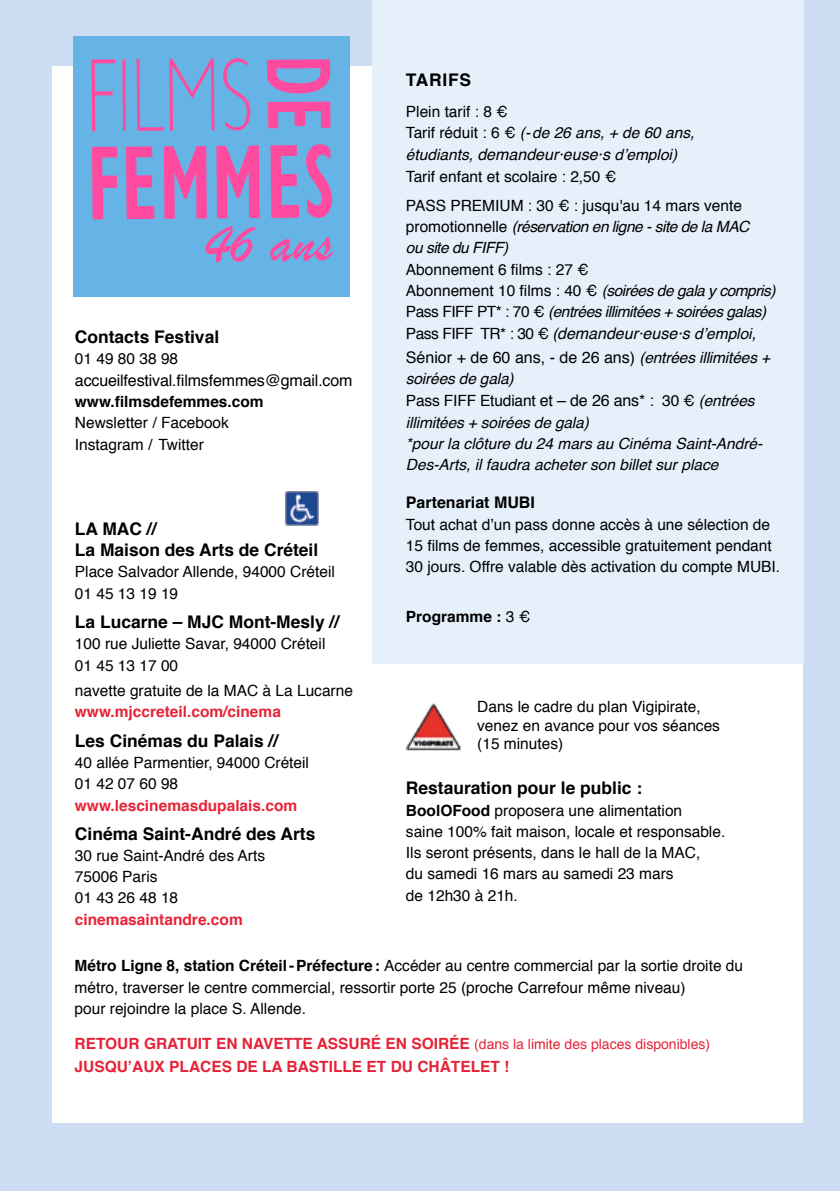
<style>
.page{position:relative;width:840px;height:1191px;background:#fff}
.page>*{position:absolute;margin:0;border:0;box-sizing:border-box;transform-origin:0 0}
.t1{font:57.8px "Brush Script";color:#ff4b9f}
.t2{font:700 17.4px/20.8px "Helvetica";color:#000}
.t3{font:16px "Helvetica";letter-spacing:-.01em;color:#000}
.t4{font:700 16px "Helvetica";color:#000}
.t5{font:15.4px/21.2px "Helvetica";color:#000}
.t6{font:italic 15.4px/21.4px "Helvetica";color:#000}
.t7{font:700 15.4px/23.2px "Helvetica";color:#e62338}
.t8{font:700 15.4px "Helvetica";color:#000}
.s1{font-style:italic}
.s2{font-style:italic;font-size:16px}
.s3{font-style:normal}
.s4{font-size:16px}
.s5{font-style:normal;font-size:16px}
.s6{font-weight:400}
.s7{font-weight:700}
.s8{font-weight:400;font-size:14px}
</style>
<div class="page">
<div style="left:0;top:0;width:839px;height:1191px;background:#cdddf3"></div>
<div style="left:52px;top:66px;width:750px;height:1057px;background:#fff"></div>
<div style="left:74px;top:36px;width:275px;height:260px;background:#65b4e5"></div>
<div style="left:372px;top:0;width:431px;height:663px;background:#e6f0fb"></div>
<img style="left:285px;top:492px;width:33px;height:33px">
<img style="left:405px;top:703px;width:56px;height:48px">
<svg style="left:91px;top:58px;width:241px;height:161px"></svg>
<p class="t2" style="left:405px;top:70px;width:67px">TARIFS</p>
<p class="t5" style="left:405px;top:101px;width:290px">Plein tarif : 8 €<br>Tarif réduit : 6 € <span class="s1">(-de 26 ans, + de 60 ans, étudiants,</span> <span class="s2">demandeur·euse·s</span> <span class="s1">d’emploi)<br></span>Tarif enfant et scolaire : 2,50 €</p>
<p class="t5" style="left:405px;top:195px;width:345px">PASS PREMIUM : 30 € : jusqu'au 14 mars vente promotionnelle <span class="s1">(réservation en ligne - site de la MAC ou site du FIFF)</span></p>
<p class="t5" style="left:405px;top:259px;width:371px">Abonnement 6 films : 27 €<br>Abonnement 10 films : 40 € <span class="s1">(soirées de gala y compris)<br></span>Pass FIFF PT* : 70 € <span class="s1">(entrées illimitées + soirées galas)</span></p>
<p class="t6" style="left:405px;top:322px;width:365px;line-height:24px"><span class="s3">Pass FIFF TR* : 30 €</span> (<span class="s4">demandeur·euse·s</span> d’emploi,<br><span class="s5">Sénior + de 60 ans, - de 26 ans)</span> (entrées illimitées +</p>
<p class="t6" style="left:405px;top:369px;width:358px">soirées de gala)<br><span class="s3">Pass FIFF Etudiant</span> <span class="s5">et – de 26 ans* :</span> <span class="s3">30 €</span> (entrées illimitées + soirées de gala)<br>*pour la clôture du 24 mars au Cinéma Saint-André-Des-Arts, il faudra acheter son billet sur place</p>
<p class="t4" style="left:405px;top:490px;width:130px">Partenariat MUBI</p>
<p class="t5" style="left:405px;top:514px;width:375px">Tout achat d’un pass donne accès à une sélection de<br>15 films de femmes, accessible gratuitement pendant<br>30 jours. Offre valable dès activation du compte MUBI.</p>
<p class="t8" style="left:405px;top:604px;width:126px">Programme : <span class="s6">3 €</span></p>
<h1 class="t1" style="left:205px;top:205px;width:129px">46 ans</h1>
<p class="t2" style="left:75px;top:326px;width:146px">Contacts Festival</p>
<p class="t5" style="left:75px;top:348px;width:105px">01 49 80 38 98</p>
<p class="t3" style="left:75px;top:368px;width:279px">accueilfestival.filmsfemmes@gmail.com</p>
<p class="t8" style="left:75px;top:389px;width:190px">www.filmsdefemmes.com</p>
<p class="t5" style="left:75px;top:413px;width:155px">Newsletter / Facebook<br>Instagram / Twitter</p>
<p class="t2" style="left:75px;top:518px;width:245px">LA MAC //<br>La Maison des Arts de Créteil</p>
<p class="t5" style="left:75px;top:561px;width:261px;line-height:22px">Place Salvador Allende, 94000 Créteil<br>01 45 13 19 19</p>
<p class="t2" style="left:75px;top:611px;width:266px">La Lucarne – MJC Mont-Mesly //</p>
<p class="t5" style="left:75px;top:633px;width:252px;line-height:22px">100 rue Juliette Savar, 94000 Créteil<br>01 45 13 17 00</p>
<p class="t5" style="left:75px;top:680px;width:279px">navette gratuite de la MAC à La Lucarne</p>
<p class="t7" style="left:75px;top:700px;width:207px">www.mjccreteil.com/cinema</p>
<p class="t2" style="left:75px;top:730px;width:205px">Les Cinémas du Palais //</p>
<p class="t5" style="left:75px;top:752px;width:235px">40 allée Parmentier, 94000 Créteil<br>01 42 07 60 98</p>
<p class="t7" style="left:75px;top:794px;width:224px">www.lescinemasdupalais.com</p>
<p class="t2" style="left:75px;top:823px;width:242px">Cinéma Saint-André des Arts</p>
<p class="t5" style="left:75px;top:845px;width:192px">30 rue Saint-André des Arts<br>75006 Paris<br>01 43 26 48 18</p>
<p class="t7" style="left:75px;top:908px;width:169px">cinemasaintandre.com</p>
<p class="t5" style="left:74px;top:956px;width:669px"><span class="s7">Métro Ligne 8, station Créteil-Préfecture :</span> Accéder au centre commercial par la sortie droite du métro, traverser le centre commercial,  ressortir porte 25 (proche Carrefour même niveau)<br>pour rejoindre la place S. Allende.</p>
<p class="t7" style="left:74px;top:1032px;width:636px">RETOUR GRATUIT EN NAVETTE ASSURÉ EN SOIRÉE <span class="s8">(dans la limite des places disponibles)<br></span>JUSQU’AUX PLACES DE LA BASTILLE ET DU CHÂTELET !</p>
<p class="t5" style="left:477px;top:698px;width:244px;line-height:18.6px">Dans le cadre du plan Vigipirate, venez en avance pour vos séances (15 minutes)</p>
<p class="t2" style="left:405px;top:778px;width:237px">Restauration pour le public :</p>
<p class="t5" style="left:405px;top:800px;width:321px"><span class="s7">BoolOFood</span> proposera une alimentation<br>saine 100% fait maison, locale et responsable.<br>Ils seront présents, dans le hall de la MAC,<br>du samedi 16 mars au samedi 23 mars<br>de 12h30 à 21h.</p>
</div>
